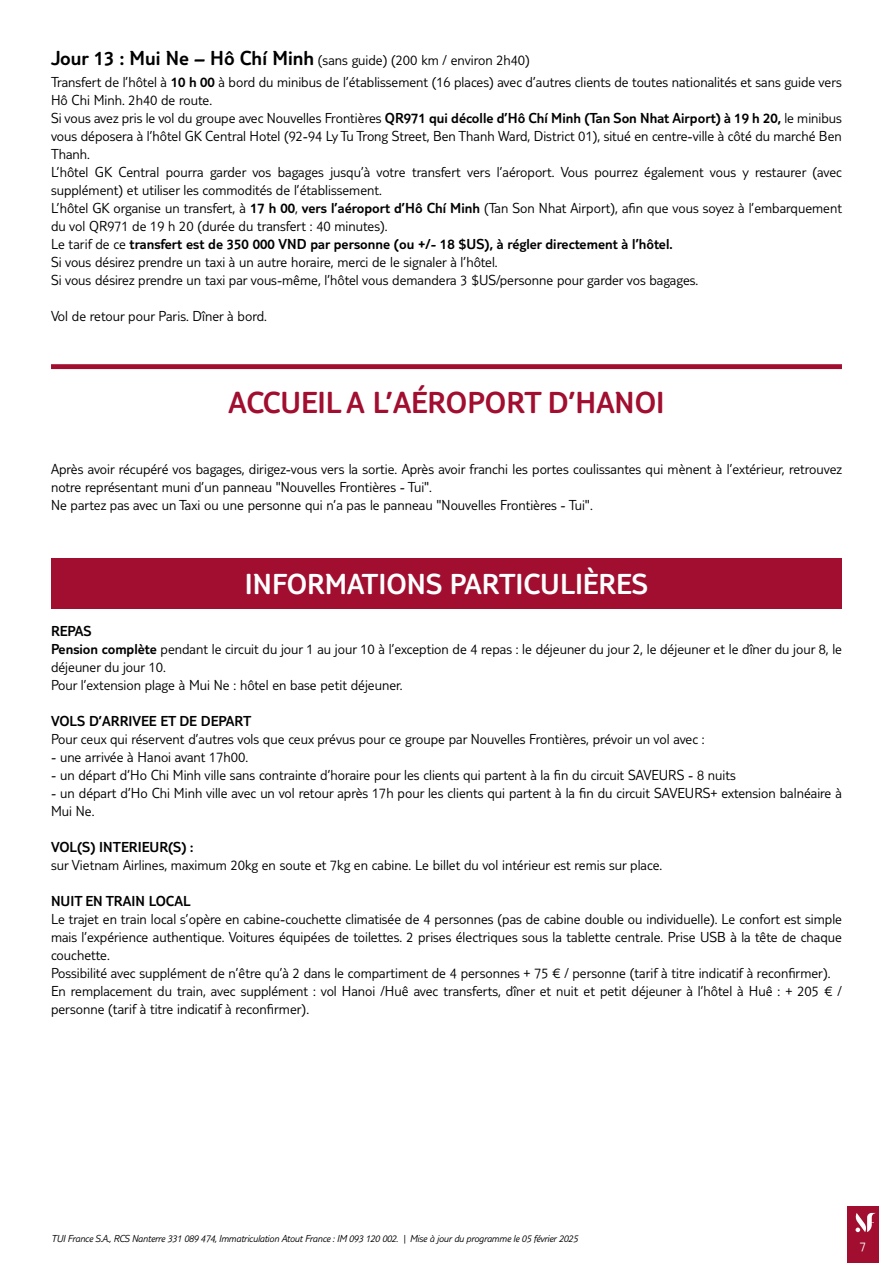
<style>
.page{position:relative;width:893px;height:1263px;background:#fff}
.page>*{position:absolute;margin:0;border:0;box-sizing:border-box;transform-origin:0 0}
.t1{font:300 31.5px "TUI Type";color:#a10e2f}
.t2{font:300 30px "TUI Type";color:#fff}
.t3{font:300 15px/18px "TUI Type";color:#000}
.t4{font:300 15px "TUI Type";color:#000}
.t5{font:300 13.5px "TUI Type";color:#fff}
.t6{font:italic 300 10.5px "TUI Type";letter-spacing:-.02em;color:#000}
.s1{font-size:21px}
.s2{font-style:inherit}
</style>
<div class="page">
<div style="left:847px;top:1206px;width:32px;height:57px;background:#a10e2f"></div>
<svg style="left:855px;top:1213px;width:21px;height:19px"></svg>
<div style="left:51px;top:364px;width:791px;height:5px;background:#a10e2f"></div>
<div style="left:51px;top:558px;width:791px;height:51px;background:#a10e2f"></div>
<p class="t3" style="left:51px;top:49px;width:792px;line-height:22.2px"><span class="s1">Jour 13 : Mui Ne – Hô Chí Minh</span> (sans guide) (200 km / environ 2h40)<br>Transfert de l’hôtel à <span class="s2">10 h 00</span> à bord du minibus de l’établissement (16 places) avec d’autres clients de toutes nationalités et sans guide vers</p>
<p class="t3" style="left:51px;top:91px;width:792px">Hô Chi Minh. 2h40 de route.<br>Si vous avez pris le vol du groupe avec Nouvelles Frontières <span class="s2">QR971 qui décolle d’Hô Chí Minh (Tan Son Nhat Airport) à 19 h 20,</span> le minibus vous déposera à l’hôtel GK Central Hotel (92-94 Ly Tu Trong Street, Ben Thanh Ward, District 01), situé en centre-ville à côté du marché Ben Thanh.<br>L’hôtel GK Central pourra garder vos bagages jusqu’à votre transfert vers l’aéroport. Vous pourrez également vous y restaurer (avec supplément) et utiliser les commodités de l’établissement.<br>L’hôtel GK organise un transfert, à <span class="s2">17 h 00</span>, <span class="s2">vers l’aéroport d’Hô Chí Minh</span> (Tan Son Nhat Airport), afin que vous soyez à l’embarquement du vol QR971 de 19 h 20 (durée du transfert : 40 minutes).<br>Le tarif de ce <span class="s2">transfert est de 350 000 VND par personne (ou +/- 18 $US), à régler directement à l’hôtel.<br></span>Si vous désirez prendre un taxi à un autre horaire, merci de le signaler à l’hôtel.<br>Si vous désirez prendre un taxi par vous-même, l’hôtel vous demandera 3 $US/personne pour garder vos bagages.</p>
<p class="t3" style="left:51px;top:307px;width:217px">Vol de retour pour Paris. Dîner à bord.</p>
<h1 class="t1" style="left:228px;top:385px;width:437px">ACCUEIL A L’AÉROPORT D’HANOI</h1>
<p class="t3" style="left:51px;top:459px;width:792px">Après avoir récupéré vos bagages, dirigez-vous vers la sortie. Après avoir franchi les portes coulissantes qui mènent à l’extérieur, retrouvez notre représentant muni d’un panneau "Nouvelles Frontières - Tui".<br>Ne partez pas avec un Taxi ou une personne qui n’a pas le panneau "Nouvelles Frontières - Tui".</p>
<h2 class="t2" style="left:245px;top:567px;width:405px">INFORMATIONS PARTICULIÈRES</h2>
<p class="t3" style="left:51px;top:622px;width:792px"><span class="s2">REPAS<br>Pension complète</span> pendant le circuit du jour 1 au jour 10 à l’exception de 4 repas : le déjeuner du jour 2, le déjeuner et le dîner du jour 8, le déjeuner du jour 10.<br>Pour l’extension plage à Mui Ne : hôtel en base petit déjeuner.</p>
<p class="t4" style="left:51px;top:712px;width:202px">VOLS D’ARRIVEE ET DE DEPART</p>
<p class="t3" style="left:51px;top:730px;width:655px">Pour ceux qui réservent d’autres vols que ceux prévus pour ce groupe par Nouvelles Frontières, prévoir un vol avec :</p>
<p class="t3" style="left:51px;top:748px;width:199px">- une arrivée à Hanoi avant 17h00.</p>
<p class="t3" style="left:51px;top:766px;width:686px">- un départ d’Ho Chi Minh ville sans contrainte d’horaire pour les clients qui partent à la fin du circuit SAVEURS - 8 nuits</p>
<p class="t3" style="left:51px;top:784px;width:792px">- un départ d’Ho Chi Minh ville avec un vol retour après 17h pour les clients qui partent à la fin du circuit SAVEURS+ extension balnéaire à<br>Mui Ne.</p>
<p class="t4" style="left:51px;top:838px;width:144px">VOL(S) INTERIEUR(S) :</p>
<p class="t3" style="left:51px;top:856px;width:613px">sur Vietnam Airlines, maximum 20kg en soute et 7kg en cabine. Le billet du vol intérieur est remis sur place.</p>
<p class="t4" style="left:51px;top:892px;width:141px">NUIT EN TRAIN LOCAL</p>
<p class="t3" style="left:51px;top:910px;width:792px">Le trajet en train local s’opère en cabine-couchette climatisée de 4 personnes (pas de cabine double ou individuelle). Le confort est simple mais l’expérience authentique. Voitures équipées de toilettes. 2 prises électriques sous la tablette centrale. Prise USB à la tête de chaque couchette.<br>Possibilité avec supplément de n’être qu’à 2 dans le compartiment de 4 personnes + 75 € / personne (tarif à titre indicatif à reconfirmer).<br>En remplacement du train, avec supplément : vol Hanoi /Huê avec transferts, dîner et nuit et petit déjeuner à l’hôtel à Huê : + 205 € / personne (tarif à titre indicatif à reconfirmer).</p>
<p class="t6" style="left:51px;top:1232px;width:528px">TUI France S.A., RCS Nanterre 331 089 474, Immatriculation Atout France : IM 093 120 002. | Mise à jour du programme le 05 février 2025</p>
<p class="t5" style="left:860px;top:1239px;width:8px">7</p>
</div>
